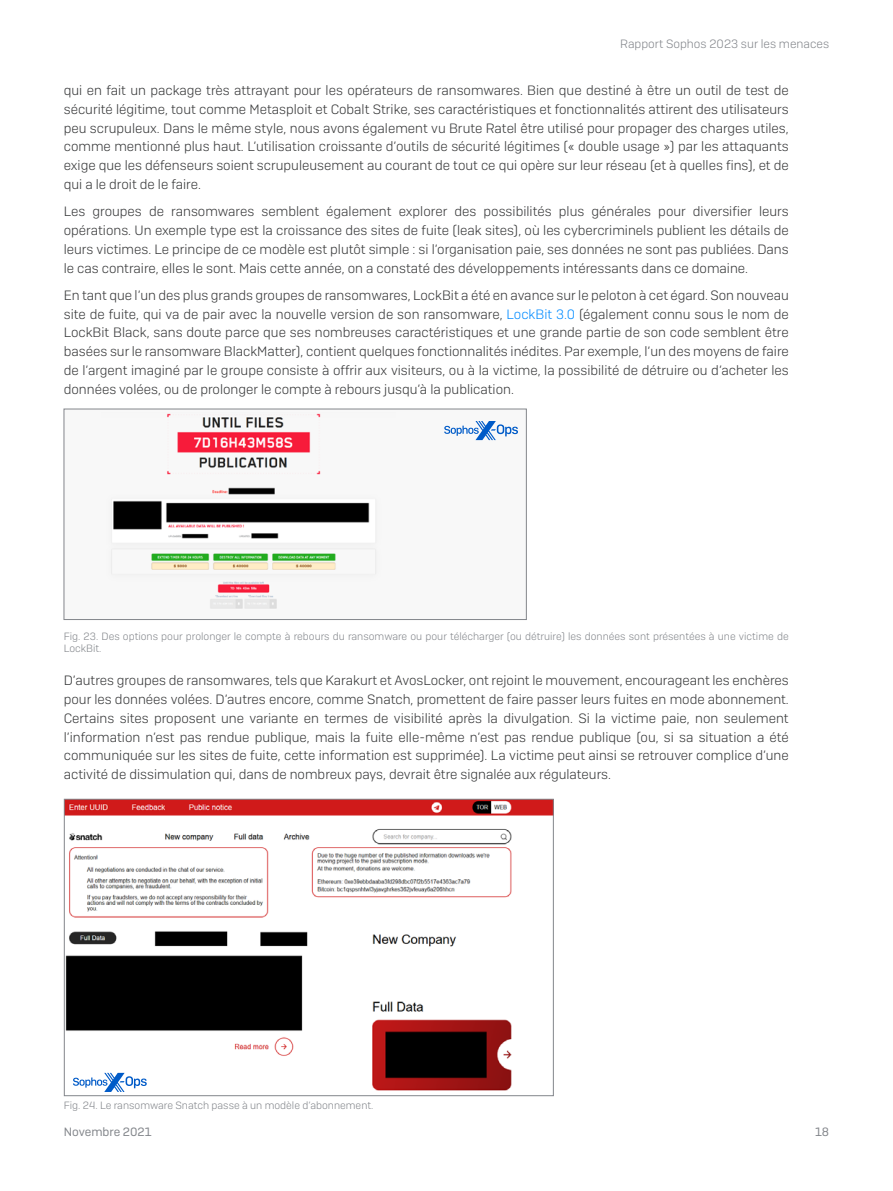
<style>
.page{position:relative;width:893px;height:1191px;background:#fff}
.page>*{position:absolute;margin:0;border:0;box-sizing:border-box;transform-origin:0 0}
.Body_Copy{font:300 13.5px/18.8px "Sophos Sans";color:#363738;text-align:justify}
.t1{font:300 12px "Sophos Sans";color:#83868b}
.t2{font:12px "Sophos Sans";color:#83868b}
.Note{font:300 10.5px/12px "Sophos Sans";color:#83868b}
.s1{color:#008bff}
</style>
<div class="page">
<div style="left:64px;top:409px;width:462px;height:210px;background:#f8f8f8"></div>
<img style="left:111px;top:413px;width:259px;height:196px">
<div style="left:64px;top:409px;width:462px;height:211px;border:1px solid #83868b"></div>
<svg style="left:444px;top:421px;width:74px;height:19px"></svg>
<img style="left:66px;top:801px;width:486px;height:290px">
<div style="left:64px;top:799px;width:490px;height:296px;border:1px solid #83868b"></div>
<svg style="left:73px;top:1072px;width:74px;height:20px"></svg>
<p class="t1" style="left:620px;top:36px;width:211px">Rapport Sophos 2023 sur les menaces</p>
<p class="Body_Copy" style="left:64px;top:81px;width:726px">qui en fait un package très attrayant pour les opérateurs de ransomwares. Bien que destiné à être un outil de test de sécurité légitime, tout comme Metasploit et Cobalt Strike, ses caractéristiques et fonctionnalités attirent des utilisateurs peu scrupuleux. Dans le même style, nous avons également vu Brute Ratel être utilisé pour propager des charges utiles, comme mentionné plus haut. L’utilisation croissante d’outils de sécurité légitimes (« double usage ») par les attaquants exige que les défenseurs soient scrupuleusement au courant de tout ce qui opère sur leur réseau (et à quelles fins), et de qui a le droit de le faire.</p>
<p class="Body_Copy" style="left:64px;top:202px;width:726px">Les groupes de ransomwares semblent également explorer des possibilités plus générales pour diversifier leurs opérations. Un exemple type est la croissance des sites de fuite (leak sites), où les cybercriminels publient les détails de leurs victimes. Le principe de ce modèle est plutôt simple : si l’organisation paie, ses données ne sont pas publiées. Dans le cas contraire, elles le sont. Mais cette année, on a constaté des développements intéressants dans ce domaine.</p>
<p class="Body_Copy" style="left:64px;top:285px;width:726px">En tant que l’un des plus grands groupes de ransomwares, LockBit a été en avance sur le peloton à cet égard. Son nouveau site de fuite, qui va de pair avec la nouvelle version de son ransomware, <span class="s1">LockBit 3.0</span> (également connu sous le nom de LockBit Black, sans doute parce que ses nombreuses caractéristiques et une grande partie de son code semblent être basées sur le ransomware BlackMatter), contient quelques fonctionnalités inédites. Par exemple, l’un des moyens de faire de l’argent imaginé par le groupe consiste à offrir aux visiteurs, ou à la victime, la possibilité de détruire ou d’acheter les données volées, ou de prolonger le compte à rebours jusqu’à la publication.</p>
<p class="Note" style="left:64px;top:630px;width:726px">Fig. 23. Des options pour prolonger le compte à rebours du ransomware ou pour télécharger (ou détruire) les données sont présentées à une victime de<br>LockBit.</p>
<p class="Body_Copy" style="left:64px;top:671px;width:727px">D’autres groupes de ransomwares, tels que Karakurt et AvosLocker, ont rejoint le mouvement, encourageant les enchères pour les données volées. D’autres encore, comme Snatch, promettent de faire passer leurs fuites en mode abonnement.<br>Certains sites proposent une variante en termes de visibilité après la divulgation. Si la victime paie, non seulement l’information n’est pas rendue publique, mais la fuite elle-même n’est pas rendue publique (ou, si sa situation a été communiquée sur les sites de fuite, cette information est supprimée). La victime peut ainsi se retrouver complice d’une activité de dissimulation qui, dans de nombreux pays, devrait être signalée aux régulateurs.</p>
<p class="Note" style="left:64px;top:1099px;width:311px">Fig. 24. Le ransomware Snatch passe à un modèle d’abonnement.</p>
<p class="t2" style="left:64px;top:1124px;width:89px">Novembre 2021</p>
<p class="t2" style="left:815px;top:1124px;width:16px">18</p>
</div>
